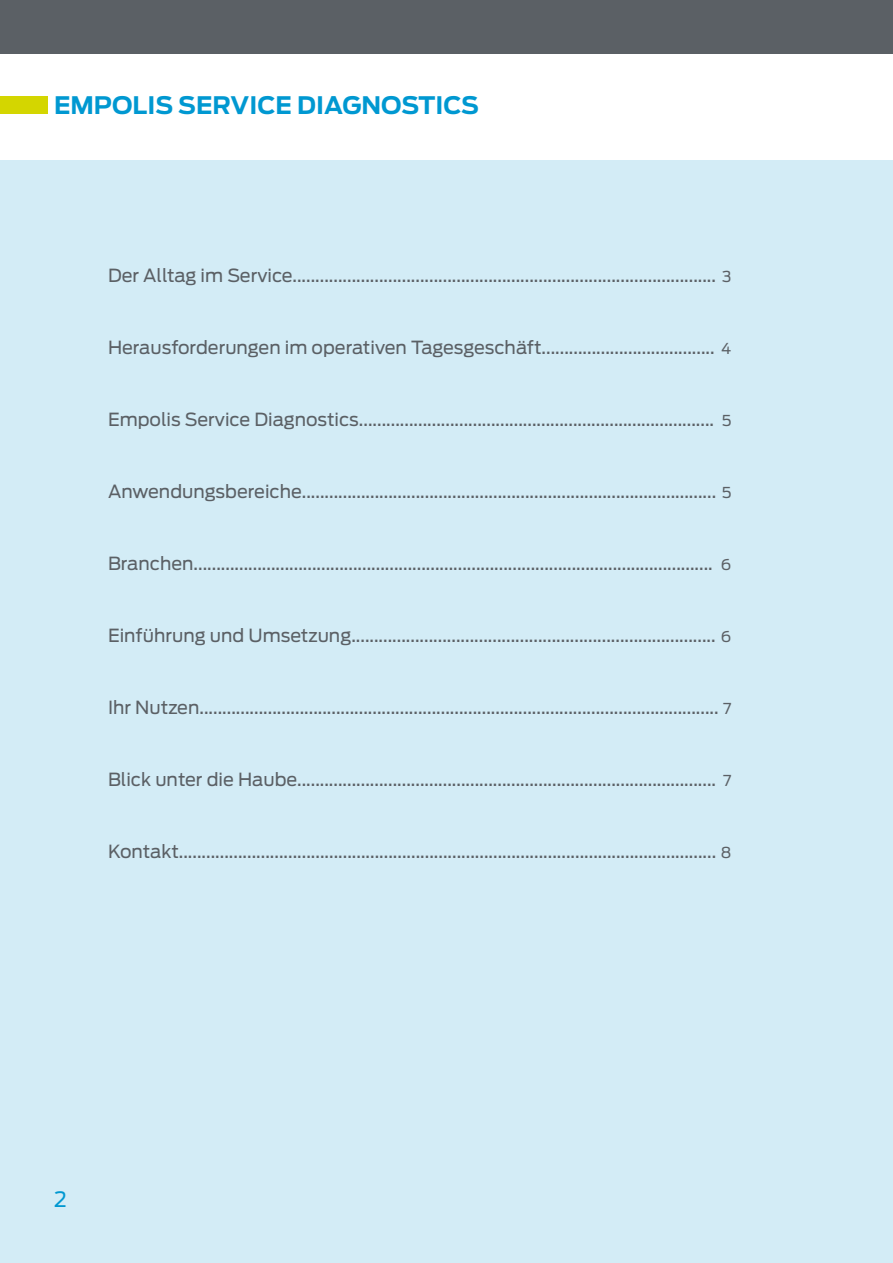
<style>
.page{position:relative;width:893px;height:1263px;background:#fff}
.page>*{position:absolute;margin:0;border:0;box-sizing:border-box;transform-origin:0 0}
.t1{font:700 24px "Antenna";color:#0098d1}
.t2{font:21px "Antenna";color:#0098d1}
.t3{font:18px "Antenna";color:#5b6065}
.t4{font:15px "Antenna";color:#5b6065}
</style>
<div class="page">
<div style="left:0;top:0;width:893px;height:54px;background:#5b6065"></div>
<div style="left:0;top:160px;width:893px;height:1103px;background:#d3ecf6"></div>
<div style="left:0;top:96px;width:48px;height:18px;background:#d4d600"></div>
<h1 class="t1" style="left:54px;top:90px;width:426px">EMPOLIS SERVICE DIAGNOSTICS</h1>
<p class="t3" style="left:108px;top:264px;width:610px">Der Alltag im Service.............................................................................................</p>
<p class="t4" style="left:722px;top:267px;width:11px">3</p>
<p class="t3" style="left:108px;top:336px;width:608px">Herausforderungen im operativen Tagesgeschäft......................................</p>
<p class="t4" style="left:721px;top:339px;width:12px">4</p>
<p class="t3" style="left:108px;top:408px;width:608px">Empolis Service Diagnostics..............................................................................</p>
<p class="t4" style="left:722px;top:411px;width:11px">5</p>
<p class="t3" style="left:108px;top:480px;width:610px">Anwendungsbereiche...........................................................................................</p>
<p class="t4" style="left:722px;top:483px;width:11px">5</p>
<p class="t3" style="left:108px;top:552px;width:606px">Branchen..................................................................................................................</p>
<p class="t4" style="left:721px;top:555px;width:12px">6</p>
<p class="t3" style="left:108px;top:624px;width:609px">Einführung und Umsetzung................................................................................</p>
<p class="t4" style="left:721px;top:627px;width:12px">6</p>
<p class="t3" style="left:108px;top:696px;width:612px">Ihr Nutzen..................................................................................................................</p>
<p class="t4" style="left:723px;top:699px;width:10px">7</p>
<p class="t3" style="left:108px;top:768px;width:610px">Blick unter die Haube............................................................................................</p>
<p class="t4" style="left:723px;top:771px;width:10px">7</p>
<p class="t3" style="left:108px;top:840px;width:610px">Kontakt......................................................................................................................</p>
<p class="t4" style="left:721px;top:843px;width:12px">8</p>
<p class="t2" style="left:54px;top:1187px;width:14px">2</p>
</div>
